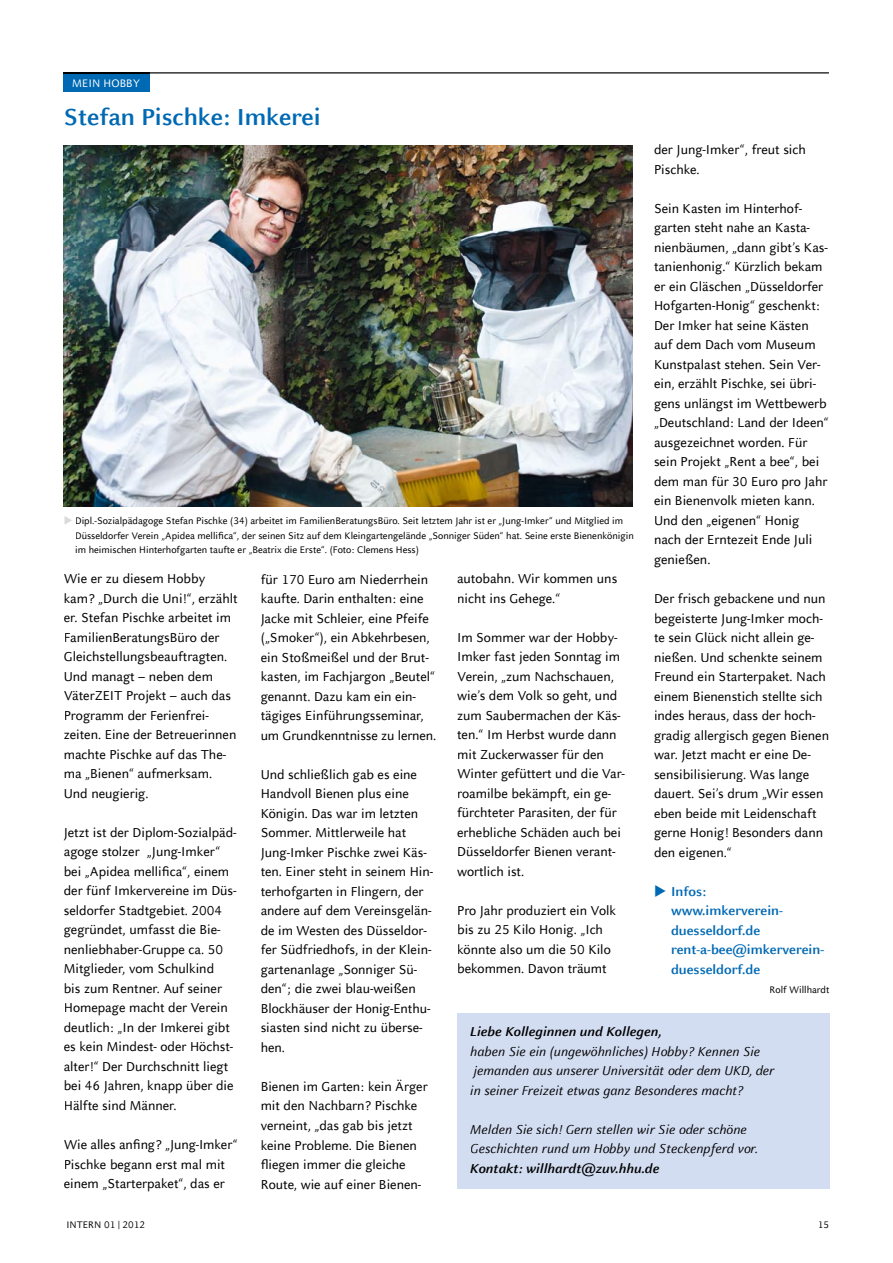
<style>
.page{position:relative;width:893px;height:1263px;background:#fff}
.page>*{position:absolute;margin:0;border:0;box-sizing:border-box;transform-origin:0 0}
.t1{font:700 25.5px "Celeste Sans Offc Pro";color:#0069b4}
.t2{font:14.25px/19.5px "Celeste Sans Offc Pro";color:#000}
.t3{font:italic 14.25px/19.5px "Celeste Sans Offc Pro";color:#000}
.t4{font:700 14.25px/19.5px "Celeste Sans Offc Pro";color:#0069b4}
.t5{font:italic 700 14.25px "Celeste Sans Offc Pro";color:#000}
.t6{font:12px "Celeste Sans Offc Pro";letter-spacing:.005em;color:#fff}
.t7{font:10.5px/14.7px "Celeste Sans Offc Pro";color:#000}
.s1{color:#dadada}
</style>
<div class="page">
<div style="left:64px;top:72px;width:86px;height:20px;background:#0069b4"></div>
<hr style="left:150px;top:72px;width:679px;height:1px;background:#000">
<hr style="left:64px;top:72px;width:86px;height:1px;background:#000">
<img style="left:64px;top:145px;width:569px;height:361px">
<div style="left:457px;top:1013px;width:373px;height:176px;background:#d3ddf2"></div>
<p class="t6" style="left:72px;top:75px;width:69px">MEIN HOBBY</p>
<h1 class="t1" style="left:64px;top:101px;width:258px">Stefan Pischke: Imkerei</h1>
<p class="t2" style="left:654px;top:140px;width:153px">der Jung-Imker“, freut sich<br>Pischke.</p>
<p class="t2" style="left:654px;top:198px;width:176px">Sein Kasten im Hinterhof&shy;garten steht nahe an Kasta&shy;nienbäumen, „dann gibt’s Kas&shy;tanienhonig.“ Kürzlich bekam er ein Gläschen „Düsseldorfer<br>Hofgarten-Honig“ geschenkt:<br>Der Imker hat seine Kästen auf dem Dach vom Museum<br>Kunstpalast stehen. Sein Ver&shy;ein, erzählt Pischke, sei übri&shy;gens unlängst im Wettbewerb „Deutschland: Land der Ideen“ ausgezeichnet worden. Für sein Projekt „Rent a bee“, bei dem man für 30 Euro pro Jahr ein Bienenvolk mieten kann.<br>Und den „eigenen“ Honig nach der Erntezeit Ende Juli genießen.</p>
<p class="t2" style="left:654px;top:588px;width:177px">Der frisch gebackene und nun begeisterte Jung-Imker moch&shy;te sein Glück nicht allein ge&shy;nießen. Und schenkte seinem<br>Freund ein Starterpaket. Nach einem Bienenstich stellte sich indes heraus, dass der hoch&shy;gradig allergisch gegen Bienen war. Jetzt macht er eine De&shy;sensibilisierung. Was lange dauert. Sei’s drum „Wir essen eben beide mit Leidenschaft gerne Honig! Besonders dann den eigenen.“</p>
<p class="t4" style="left:671px;top:881px;width:155px;text-indent:-17px">◆ Infos:<br>www.imkerverein&shy;duesseldorf.de rent-a-bee@imkerverein&shy;duesseldorf.de</p>
<p class="t7" style="left:769px;top:982px;width:61px">Rolf Willhardt</p>
<p class="t7" style="left:75px;top:513px;width:560px;text-indent:-11px"><span class="s1">◆</span> Dipl.-Sozialpädagoge Stefan Pischke (34) arbeitet im FamilienBeratungsBüro. Seit letztem Jahr ist er „Jung-Imker“ und Mitglied im<br>Düsseldorfer Verein „Apidea mellifica“, der seinen Sitz auf dem Kleingartengelände „Sonniger Süden“ hat. Seine erste Bienenkönigin im heimischen Hinterhofgarten taufte er „Beatrix die Erste“. (Foto: Clemens Hess)</p>
<p class="t2" style="left:457px;top:569px;width:162px">autobahn. Wir kommen uns nicht ins Gehege.“</p>
<p class="t2" style="left:457px;top:627px;width:169px">Im Sommer war der Hobby-<br>Imker fast jeden Sonntag im<br>Verein, „zum Nachschauen, wie’s dem Volk so geht, und zum Saubermachen der Käs&shy;ten.“ Im Herbst wurde dann mit Zuckerwasser für den<br>Winter gefüttert und die Var&shy;roamilbe bekämpft, ein ge&shy;fürchteter Parasiten, der für erhebliche Schäden auch bei<br>Düsseldorfer Bienen verant&shy;wortlich ist.</p>
<p class="t2" style="left:457px;top:900px;width:160px">Pro Jahr produziert ein Volk bis zu 25 Kilo Honig. „Ich könnte also um die 50 Kilo bekommen. Davon träumt</p>
<p class="t2" style="left:64px;top:569px;width:175px">Wie er zu diesem Hobby kam? „Durch die Uni!“, erzählt er. Stefan Pischke arbeitet im<br>FamilienBeratungsBüro der<br>Gleichstellungsbeauftragten.<br>Und managt – neben dem<br>VäterZEIT Projekt – auch das<br>Programm der Ferienfrei&shy;zeiten. Eine der Betreuerinnen machte Pischke auf das The&shy;ma „Bienen“ aufmerksam.<br>Und neugierig.</p>
<p class="t2" style="left:64px;top:822px;width:174px">Jetzt ist der Diplom-Sozialpäd&shy;agoge stolzer „Jung-Imker“ bei „Apidea mellifica“, einem der fünf Imkervereine im Düs&shy;seldorfer Stadtgebiet. 2004 gegründet, umfasst die Bie&shy;nenliebhaber-Gruppe ca. 50<br>Mitglieder, vom Schulkind<br>bis zum Rentner. Auf seiner<br>Homepage macht der Verein deutlich: „In der Imkerei gibt es kein Mindest- oder Höchst&shy;alter!“ Der Durchschnitt liegt bei 46 Jahren, knapp über die<br>Hälfte sind Männer.</p>
<p class="t2" style="left:64px;top:1134px;width:175px">Wie alles anfing? „Jung-Imker“<br>Pischke begann erst mal mit einem „Starterpaket“, das er</p>
<p class="t2" style="left:261px;top:569px;width:177px">für 170 Euro am Niederrhein kaufte. Darin enthalten: eine<br>Jacke mit Schleier, eine Pfeife („Smoker“), ein Abkehrbesen, ein Stoßmeißel und der Brut&shy;kasten, im Fachjargon „Beutel“ genannt. Dazu kam ein ein&shy;tägiges Einführungsseminar, um Grundkenntnisse zu lernen.</p>
<p class="t2" style="left:261px;top:764px;width:174px">Und schließlich gab es eine<br>Handvoll Bienen plus eine<br>Königin. Das war im letzten<br>Sommer. Mittlerweile hat<br>Jung-Imker Pischke zwei Käs&shy;ten. Einer steht in seinem Hin&shy;terhofgarten in Flingern, der andere auf dem Vereinsgelän&shy;de im Westen des Düsseldor&shy;fer Südfriedhofs, in der Klein&shy;gartenanlage „Sonniger Sü&shy;den“; die zwei blau-weißen<br>Blockhäuser der Honig-Enthu&shy;siasten sind nicht zu überse&shy;hen.</p>
<p class="t2" style="left:261px;top:1076px;width:168px">Bienen im Garten: kein Ärger mit den Nachbarn? Pischke verneint, „das gab bis jetzt keine Probleme. Die Bienen fliegen immer die gleiche<br>Route, wie auf einer Bienen-</p>
<p class="t5" style="left:470px;top:1023px;width:193px">Liebe Kolleginnen und Kollegen,</p>
<p class="t3" style="left:470px;top:1041px;width:306px">haben Sie ein (ungewöhnliches) Hobby? Kennen Sie jemanden aus unserer Universität oder dem UKD, der in seiner Freizeit etwas ganz Besonderes macht?</p>
<p class="t3" style="left:470px;top:1119px;width:289px">Melden Sie sich! Gern stellen wir Sie oder schöne<br>Geschichten rund um Hobby und Steckenpferd vor.</p>
<p class="t5" style="left:470px;top:1159px;width:191px">Kontakt: willhardt@zuv.hhu.de</p>
<p class="t7" style="left:66px;top:1217px;width:80px">INTERN 01 | 2012</p>
<p class="t7" style="left:818px;top:1217px;width:13px">15</p>
</div>
